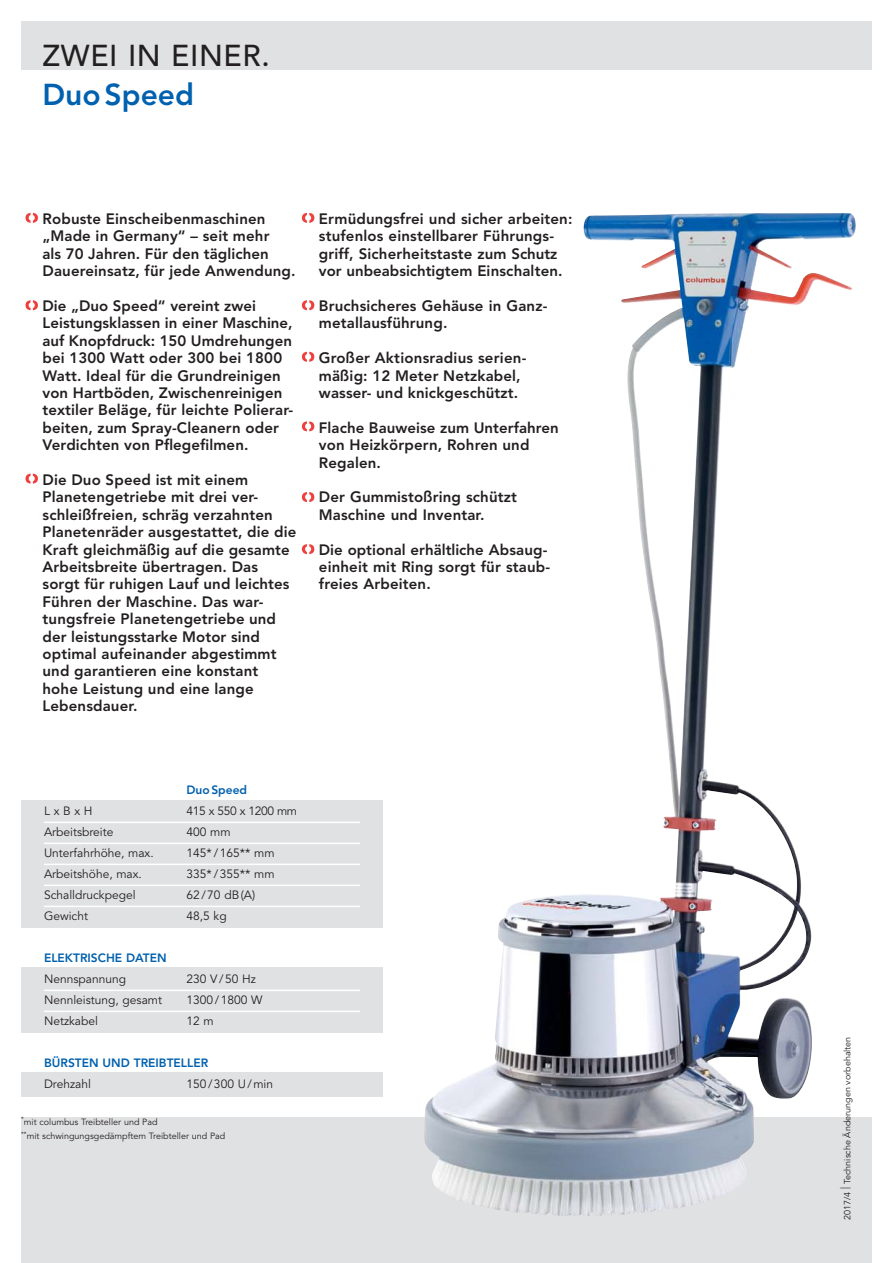
<style>
.page{position:relative;width:893px;height:1263px;background:#fff}
.page>*{position:absolute;margin:0;border:0;box-sizing:border-box;transform-origin:0 0}
.t1{font:500 30px "Avenir";letter-spacing:.02em;color:#231f20}
.t2{font:800 30px "Avenir";color:#0061af}
.t3{font:800 15px/17.4px "Avenir";letter-spacing:.01em;color:#231f20}
.t4{font:12px "Avenir";color:#231f20}
.t5{font:800 12px "Avenir";color:#0061af}
.t6{font:12px "Avenir";letter-spacing:-.03em;color:#231f20}
.t7{font:9px/14.2px "Avenir";color:#231f20}
.s1{font-size:13.5px}
</style>
<div class="page">
<div style="left:21px;top:1117px;width:851px;height:146px;background:#e0e1e2"></div>
<div style="left:21px;top:21px;width:851px;height:49px;background:#e0e1e2"></div>
<img style="left:424px;top:213px;width:342px;height:1003px">
<svg style="left:26px;top:213px;width:12px;height:10px"></svg>
<svg style="left:302px;top:213px;width:12px;height:10px"></svg>
<svg style="left:302px;top:300px;width:12px;height:10px"></svg>
<svg style="left:302px;top:352px;width:12px;height:10px"></svg>
<svg style="left:302px;top:421px;width:12px;height:10px"></svg>
<svg style="left:302px;top:492px;width:12px;height:10px"></svg>
<svg style="left:302px;top:544px;width:12px;height:10px"></svg>
<svg style="left:26px;top:300px;width:12px;height:10px"></svg>
<svg style="left:26px;top:474px;width:12px;height:10px"></svg>
<div style="left:21px;top:800px;width:362px;height:297px;background:#e0e1e2"></div>
<div style="left:21px;top:928px;width:362px;height:38px;background:#fff"></div>
<div style="left:21px;top:1033px;width:362px;height:38px;background:#fff"></div>
<hr style="left:44px;top:822px;width:316px;height:1px;background:#fff">
<hr style="left:44px;top:843px;width:316px;height:1px;background:#fff">
<hr style="left:44px;top:864px;width:316px;height:1px;background:#fff">
<hr style="left:44px;top:885px;width:316px;height:1px;background:#fff">
<hr style="left:44px;top:906px;width:316px;height:1px;background:#fff">
<hr style="left:44px;top:990px;width:316px;height:1px;background:#fff">
<hr style="left:44px;top:1011px;width:316px;height:1px;background:#fff">
<h1 class="t1" style="left:43px;top:43px;width:229px">ZWEI IN EINER.</h1>
<h1 class="t2" style="left:43px;top:82px;width:153px">Duo Speed</h1>
<p class="t3" style="left:43px;top:211px;width:255px">Robuste Einscheibenmaschinen „Made in Germany“ – seit mehr<br>als 70 Jahren. Für den täglichen<br>Dauereinsatz, für jede Anwendung.</p>
<p class="t3" style="left:43px;top:298px;width:252px">Die „Duo Speed“ vereint zwei Leistungsklassen in einer Maschine, auf Knopfdruck: 150 Umdrehungen bei 1300 Watt oder 300 bei 1800<br>Watt. Ideal für die Grundreinigen von Hartböden, Zwischenreinigen textiler Beläge, für leichte Polierar&shy;beiten, zum Spray-Cleanern oder Verdichten von Pflegefilmen.</p>
<p class="t3" style="left:43px;top:472px;width:256px">Die Duo Speed ist mit einem<br>Planetengetriebe mit drei ver&shy;schleißfreien, schräg verzahnten<br>Planetenräder ausgestattet, die die<br>Kraft gleichmäßig auf die gesamte<br>Arbeitsbreite übertragen. Das sorgt für ruhigen Lauf und leichtes<br>Führen der Maschine. Das war&shy;tungsfreie Planetengetriebe und der leistungsstarke Motor sind optimal aufeinander abgestimmt und garantieren eine konstant hohe Leistung und eine lange<br>Lebensdauer.</p>
<p class="t3" style="left:319px;top:211px;width:255px">Ermüdungsfrei und sicher arbeiten: stufenlos einstellbarer Führungs&shy;griff, Sicherheitstaste zum Schutz vor unbeabsichtigtem Einschalten.</p>
<p class="t3" style="left:319px;top:298px;width:230px">Bruchsicheres Gehäuse in Ganz&shy;metallausführung.</p>
<p class="t3" style="left:319px;top:351px;width:209px">Großer Aktionsradius serien&shy;mäßig: 12 Meter Netzkabel, wasser- und knickgeschützt.</p>
<p class="t3" style="left:319px;top:420px;width:241px">Flache Bauweise zum Unterfahren von Heizkörpern, Rohren und<br>Regalen.</p>
<p class="t3" style="left:319px;top:490px;width:200px">Der Gummistoßring schützt<br>Maschine und Inventar.</p>
<p class="t3" style="left:319px;top:542px;width:233px">Die optional erhältliche Absaug&shy;einheit mit Ring sorgt für staub&shy;freies Arbeiten.</p>
<p class="t5" style="left:187px;top:785px;width:62px">Duo Speed</p>
<p class="t4" style="left:44px;top:806px;width:50px">L x B x H</p>
<p class="t6" style="left:187px;top:806px;width:112px">415 x 550 x 1200 mm</p>
<p class="t4" style="left:44px;top:827px;width:71px">Arbeitsbreite</p>
<p class="t4" style="left:187px;top:827px;width:46px">400 mm</p>
<p class="t4" style="left:44px;top:848px;width:111px">Unterfahrhöhe, max.</p>
<p class="t4" style="left:187px;top:848px;width:90px">145* / 165** mm</p>
<p class="t4" style="left:44px;top:869px;width:99px">Arbeitshöhe, max.</p>
<p class="t4" style="left:187px;top:869px;width:90px">335* / 355** mm</p>
<p class="t4" style="left:44px;top:890px;width:93px">Schalldruckpegel</p>
<p class="t4" style="left:187px;top:890px;width:70px">62 / 70 dB (A)</p>
<p class="t4" style="left:44px;top:911px;width:45px">Gewicht</p>
<p class="t4" style="left:187px;top:911px;width:42px">48,5 kg</p>
<p class="t5" style="left:44px;top:953px;width:124px">ELEKTRISCHE DATEN</p>
<p class="t4" style="left:44px;top:974px;width:84px">Nennspannung</p>
<p class="t4" style="left:187px;top:974px;width:71px">230 V / 50 Hz</p>
<p class="t4" style="left:44px;top:995px;width:120px">Nennleistung, gesamt</p>
<p class="t4" style="left:187px;top:995px;width:77px">1300 / 1800 W</p>
<p class="t4" style="left:44px;top:1016px;width:55px">Netzkabel</p>
<p class="t4" style="left:187px;top:1016px;width:29px">12 m</p>
<p class="t5" style="left:44px;top:1058px;width:166px">BÜRSTEN UND TREIBTELLER</p>
<p class="t4" style="left:44px;top:1079px;width:48px">Drehzahl</p>
<p class="t4" style="left:187px;top:1079px;width:88px">150 / 300 U / min</p>
<p class="t7" style="left:21px;top:1116px;width:206px"><sup>*</sup>mit columbus Treibteller und Pad<br><sup>**</sup>mit schwingungsgedämpftem Treibteller und Pad</p>
<p class="t7" style="left:841px;top:1220px;width:185px;rotate:-90deg">2017/4 <span class="s1">|</span> Technische Änderungen vorbehalten</p>
</div>
